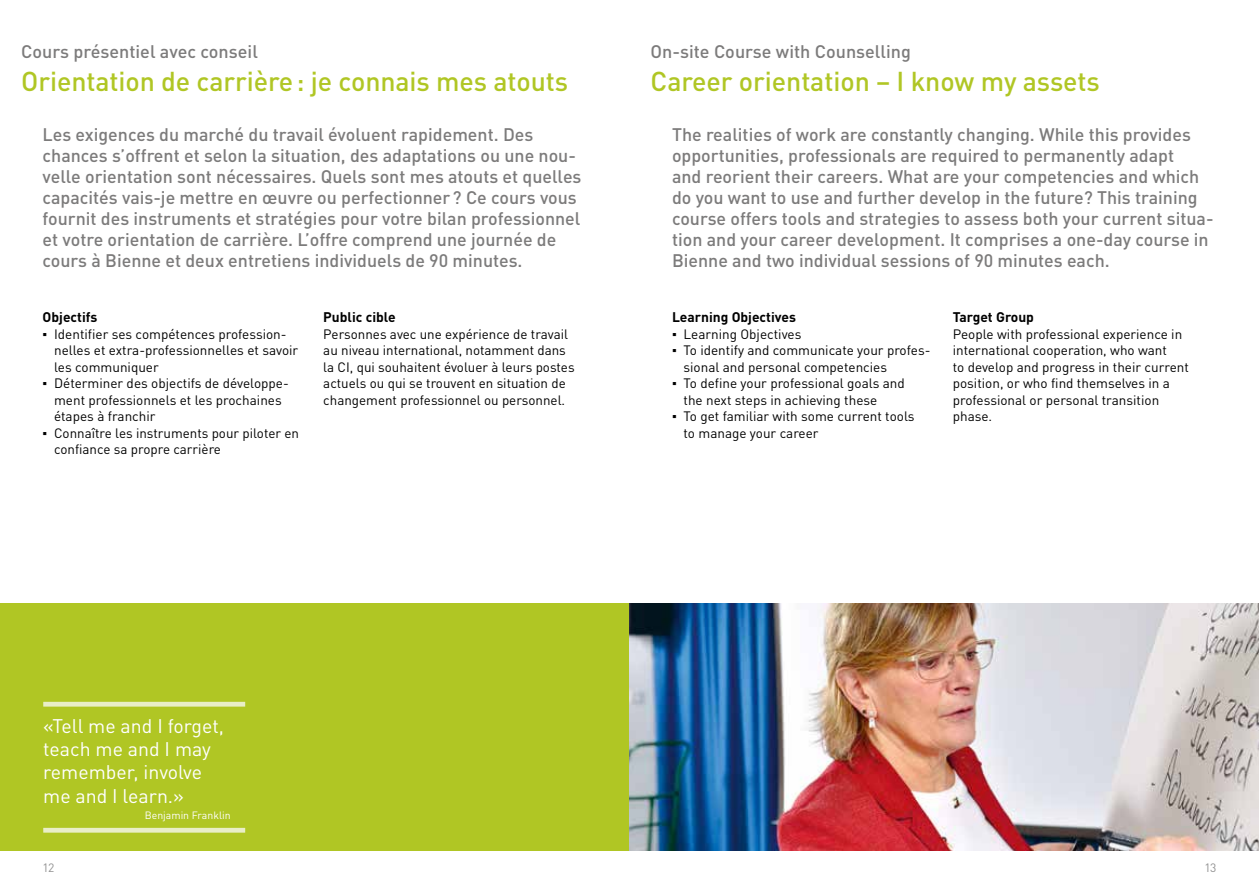
<style>
.page{position:relative;width:1259px;height:893px;background:#fff}
.page>*{position:absolute;margin:0;border:0;box-sizing:border-box;transform-origin:0 0}
.t1{font:500 27px "DINOT";letter-spacing:-.005em;color:#b0c624}
.t2{font:19.5px/23.2px "DINOT";color:#fff}
.t3{font:500 18px/21px "DINOT";color:#7c7b7b}
.t4{font:700 13.8px "DINOT";color:#000}
.t5{font:13.5px/16.5px "DINOT";color:#000}
.t6{font:12px "DINOT";color:#929292}
.t7{font:10.5px "DINOT";color:#fff}
.s1{font-family:"Arial Narrow"}
</style>
<div class="page">
<div style="left:0;top:603px;width:629px;height:248px;background:#b0c624"></div>
<div style="left:43px;top:702px;width:202px;height:5px;background:#e9eec7"></div>
<div style="left:43px;top:828px;width:202px;height:5px;background:#e9eec7"></div>
<img style="left:629px;top:603px;width:630px;height:248px">
<p class="t3" style="left:21px;top:41px;width:238px">Cours présentiel avec conseil</p>
<h1 class="t1" style="left:21px;top:64px;width:548px">Orientation de carrière: je connais mes atouts</h1>
<p class="t3" style="left:43px;top:123px;width:540px">Les exigences du marché du travail évoluent rapidement. Des chances s’offrent et selon la situation, des adaptations ou une nou&shy;velle orientation sont nécessaires. Quels sont mes atouts et quelles capacités vais-je mettre en œuvre ou perfectionner? Ce cours vous fournit des instruments et stratégies pour votre bilan professionnel et votre orientation de carrière. L’offre comprend une journée de cours à Bienne et deux entretiens individuels de 90 minutes.</p>
<p class="t4" style="left:43px;top:308px;width:56px">Objectifs</p>
<p class="t5" style="left:54px;top:325px;width:246px;text-indent:-12px"><span class="s1">▪</span> Identifier ses compétences profession&shy;nelles et extra-professionnelles et savoir les communiquer</p>
<p class="t5" style="left:54px;top:375px;width:236px;text-indent:-12px"><span class="s1">▪</span> Déterminer des objectifs de développe&shy;ment professionnels et les prochaines étapes à franchir</p>
<p class="t5" style="left:54px;top:424px;width:246px;text-indent:-12px"><span class="s1">▪</span> Connaître les instruments pour piloter en confiance sa propre carrière</p>
<p class="t4" style="left:323px;top:308px;width:74px">Public cible</p>
<p class="t5" style="left:323px;top:325px;width:253px">Personnes avec une expérience de travail au niveau international, notamment dans la CI, qui souhaitent évoluer à leurs postes actuels ou qui se trouvent en situation de changement professionnel ou personnel.</p>
<p class="t3" style="left:650px;top:41px;width:262px">On-site Course with Counselling</p>
<h1 class="t1" style="left:650px;top:64px;width:451px">Career orientation – I know my assets</h1>
<p class="t3" style="left:672px;top:123px;width:543px">The realities of work are constantly changing. While this provides opportunities, professionals are required to permanently adapt<br>and reorient their careers. What are your competencies and which do you want to use and further develop in the future? This training course offers tools and strategies to assess both your current situa&shy;tion and your career development. It comprises a one-day course in Bienne and two individual sessions of 90 minutes each.</p>
<p class="t4" style="left:672px;top:308px;width:126px">Learning Objectives</p>
<p class="t5" style="left:672px;top:325px;width:131px"><span class="s1">▪</span> Learning Objectives</p>
<p class="t5" style="left:683px;top:342px;width:248px;text-indent:-12px"><span class="s1">▪</span> To identify and communicate your profes&shy;sional and personal competencies</p>
<p class="t5" style="left:683px;top:375px;width:223px;text-indent:-12px"><span class="s1">▪</span> To define your professional goals and the next steps in achieving these</p>
<p class="t5" style="left:683px;top:408px;width:233px;text-indent:-12px"><span class="s1">▪</span> To get familiar with some current tools to manage your career</p>
<p class="t4" style="left:952px;top:308px;width:83px">Target Group</p>
<p class="t5" style="left:952px;top:325px;width:238px">People with professional experience in international cooperation, who want<br>to develop and progress in their current position, or who find themselves in a professional or personal transition phase.</p>
<p class="t2" style="left:43px;top:714px;width:182px">«Tell me and I forget, teach me and I may remember, involve me and I learn.»</p>
<p class="t7" style="left:145px;top:809px;width:87px">Benjamin Franklin</p>
<p class="t6" style="left:43px;top:860px;width:13px">12</p>
<p class="t6" style="left:1204px;top:860px;width:13px">13</p>
</div>
